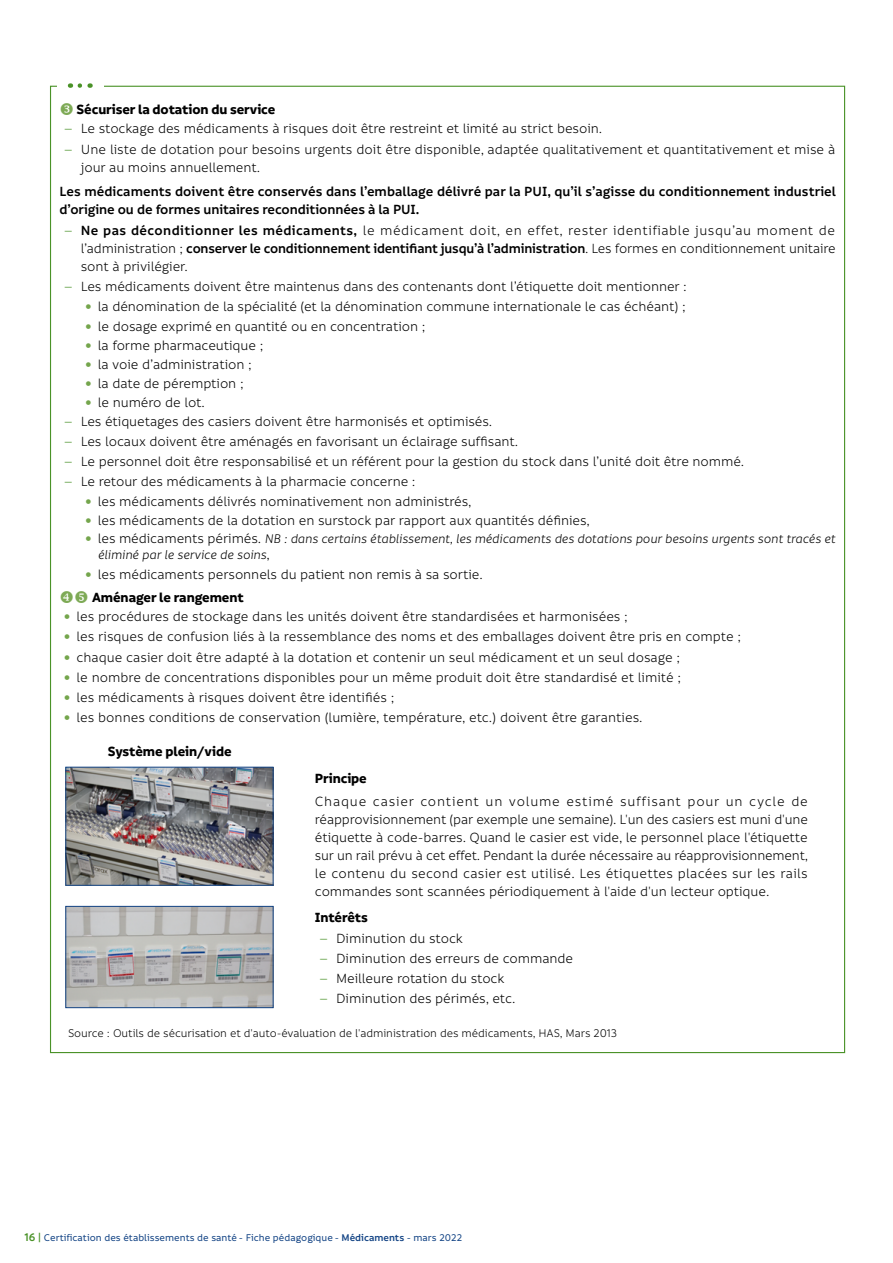
<style>
.page{position:relative;width:893px;height:1263px;background:#fff}
.page>*{position:absolute;margin:0;border:0;box-sizing:border-box;transform-origin:0 0}
.Dossier-Texte_couran{font:14.4px/18px "Informative";letter-spacing:-.01em;color:#000;text-align:justify}
.Dossier-Texte_couran-2{font:600 14.4px/18px "Informative";letter-spacing:.005em;color:#000}
.Dossier-Texte_couran-3{font:700 14.4px "Informative";letter-spacing:-.005em;color:#000}
.t1{font:italic 13.5px/16.5px "Informative";letter-spacing:-.01em;color:#000}
.Dossier-Texte_couran-4{font:12px "Informative";letter-spacing:-.01em;color:#000}
.t2{font:500 10.5px "Informative";color:#134485}
.s1{font-family:"Work Sans";font-weight:300;color:#4a9228}
.s2{font-weight:600}
.s3{font-style:normal;font-size:14.4px}
.s4{font-weight:600;font-size:12px;color:#4a9228}
</style>
<div class="page">
<svg style="left:80px;top:83px;width:11px;height:5px"></svg>
<img style="left:68px;top:769px;width:203px;height:114px">
<div style="left:66px;top:767px;width:207px;height:118px;border:1px solid #134485"></div>
<img style="left:68px;top:908px;width:203px;height:98px">
<div style="left:66px;top:906px;width:207px;height:102px;border:1px solid #134485"></div>
<p class="Dossier-Texte_couran-3" style="left:77px;top:101px;width:200px">Sécuriser la dotation du service</p>
<p class="Dossier-Texte_couran" style="left:64px;top:120px;width:540px"><span class="s1">–</span> Le stockage des médicaments à risques doit être restreint et limité au strict besoin.</p>
<p class="Dossier-Texte_couran" style="left:81px;top:140px;width:756px;text-indent:-17px"><span class="s1">–</span> Une liste de dotation pour besoins urgents doit être disponible, adaptée qualitativement et quantitativement et mise à jour au moins annuellement.</p>
<p class="Dossier-Texte_couran-2" style="left:60px;top:183px;width:778px">Les médicaments doivent être conservés dans l’emballage délivré par la PUI, qu’il s’agisse du conditionnement industriel d’origine ou de formes unitaires reconditionnées à la PUI.</p>
<p class="Dossier-Texte_couran" style="left:81px;top:222px;width:756px;text-indent:-17px"><span class="s1">–</span> <span class="s2">Ne pas déconditionner les médicaments,</span> le médicament doit, en effet, rester identifiable jusqu’au moment de l’administration ; <span class="s2">conserver le conditionnement identifiant jusqu’à l’administration</span>. Les formes en conditionnement unitaire sont à privilégier.</p>
<p class="Dossier-Texte_couran" style="left:64px;top:278px;width:624px"><span class="s1">–</span> Les médicaments doivent être maintenus dans des contenants dont l’étiquette doit mentionner :</p>
<p class="Dossier-Texte_couran" style="left:98px;top:298px;width:589px">la dénomination de la spécialité (et la dénomination commune internationale le cas échéant) ;</p>
<p class="Dossier-Texte_couran" style="left:98px;top:317px;width:329px">le dosage exprimé en quantité ou en concentration ;</p>
<p class="Dossier-Texte_couran" style="left:98px;top:336px;width:167px">la forme pharmaceutique ;</p>
<p class="Dossier-Texte_couran" style="left:98px;top:355px;width:155px">la voie d’administration ;</p>
<p class="Dossier-Texte_couran" style="left:98px;top:374px;width:147px">la date de péremption ;</p>
<p class="Dossier-Texte_couran" style="left:98px;top:393px;width:109px">le numéro de lot.</p>
<p class="Dossier-Texte_couran" style="left:64px;top:413px;width:430px"><span class="s1">–</span> Les étiquetages des casiers doivent être harmonisés et optimisés.</p>
<p class="Dossier-Texte_couran" style="left:64px;top:433px;width:456px"><span class="s1">–</span> Les locaux doivent être aménagés en favorisant un éclairage suffisant.</p>
<p class="Dossier-Texte_couran" style="left:64px;top:453px;width:682px"><span class="s1">–</span> Le personnel doit être responsabilisé et un référent pour la gestion du stock dans l’unité doit être nommé.</p>
<p class="Dossier-Texte_couran" style="left:64px;top:473px;width:353px"><span class="s1">–</span> Le retour des médicaments à la pharmacie concerne :</p>
<p class="Dossier-Texte_couran" style="left:98px;top:493px;width:375px">les médicaments délivrés nominativement non administrés,</p>
<p class="Dossier-Texte_couran" style="left:98px;top:512px;width:494px">les médicaments de la dotation en surstock par rapport aux quantités définies,</p>
<p class="t1" style="left:98px;top:531px;width:739px"><span class="s3">les médicaments périmés.</span> NB : dans certains établissement, les médicaments des dotations pour besoins urgents sont tracés et éliminé par le service de soins<span class="s3">,</span></p>
<p class="Dossier-Texte_couran" style="left:98px;top:565px;width:386px">les médicaments personnels du patient non remis à sa sortie.</p>
<p class="Dossier-Texte_couran-3" style="left:92px;top:589px;width:153px">Aménager le rangement</p>
<p class="Dossier-Texte_couran" style="left:77px;top:608px;width:553px">les procédures de stockage dans les unités doivent être standardisées et harmonisées ;</p>
<p class="Dossier-Texte_couran" style="left:77px;top:628px;width:666px">les risques de confusion liés à la ressemblance des noms et des emballages doivent être pris en compte ;</p>
<p class="Dossier-Texte_couran" style="left:77px;top:648px;width:605px">chaque casier doit être adapté à la dotation et contenir un seul médicament et un seul dosage ;</p>
<p class="Dossier-Texte_couran" style="left:77px;top:668px;width:606px">le nombre de concentrations disponibles pour un même produit doit être standardisé et limité ;</p>
<p class="Dossier-Texte_couran" style="left:77px;top:689px;width:319px">les médicaments à risques doivent être identifiés ;</p>
<p class="Dossier-Texte_couran" style="left:77px;top:709px;width:567px">les bonnes conditions de conservation (lumière, température, etc.) doivent être garanties.</p>
<p class="Dossier-Texte_couran-3" style="left:108px;top:743px;width:125px">Système plein/vide</p>
<p class="Dossier-Texte_couran-3" style="left:315px;top:770px;width:53px">Principe</p>
<p class="Dossier-Texte_couran" style="left:315px;top:792px;width:495px">Chaque casier contient un volume estimé suffisant pour un cycle de réapprovisionnement (par exemple une semaine). L'un des casiers est muni d'une étiquette à code-barres. Quand le casier est vide, le personnel place l'étiquette sur un rail prévu à cet effet. Pendant la durée nécessaire au réapprovisionnement, le contenu du second casier est utilisé. Les étiquettes placées sur les rails commandes sont scannées périodiquement à l'aide d'un lecteur optique.</p>
<p class="Dossier-Texte_couran-3" style="left:315px;top:909px;width:55px">Intérêts</p>
<p class="Dossier-Texte_couran" style="left:319px;top:929px;width:145px"><span class="s1">–</span> Diminution du stock</p>
<p class="Dossier-Texte_couran" style="left:319px;top:949px;width:256px"><span class="s1">–</span> Diminution des erreurs de commande</p>
<p class="Dossier-Texte_couran" style="left:319px;top:969px;width:187px"><span class="s1">–</span> Meilleure rotation du stock</p>
<p class="Dossier-Texte_couran" style="left:319px;top:990px;width:198px"><span class="s1">–</span> Diminution des périmés, etc.</p>
<p class="Dossier-Texte_couran-4" style="left:68px;top:1027px;width:551px">Source : Outils de sécurisation et d'auto-évaluation de l'administration des médicaments, HAS, Mars 2013</p>
<p class="t2" style="left:24px;top:1232px;width:439px"><span class="s4">16 |</span> Certification des établissements de santé - Fiche pédagogique - <span class="s2">Médicaments</span> - mars 2022</p>
</div>
